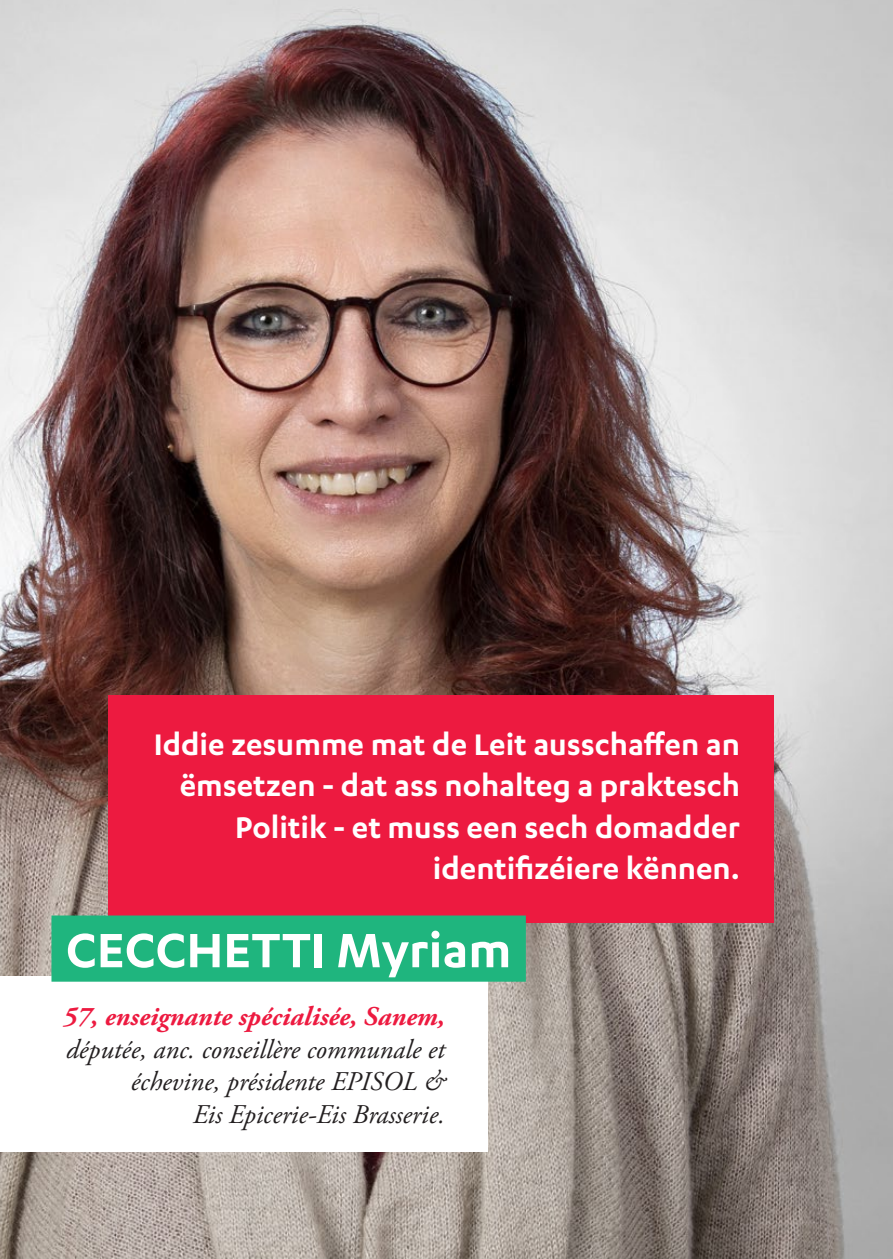
<style>
.page{position:relative;width:893px;height:1259px;background:#fff}
.page>*{position:absolute;margin:0;border:0;box-sizing:border-box;transform-origin:0 0}
.Paragraph_Style_2{font:600 56.1px "Karbon";color:#fff}
.t1{font:600 34.5px/41.4px "Karbon";color:#fff;text-align:right}
.t2{font:italic 27px/32.4px "Adobe Garamond Pro";color:#231f20;text-align:right}
.t3{font:italic 700 27px "Adobe Garamond Pro";color:#ed1a40}
</style>
<div class="page">
<img style="left:0;top:0;width:893px;height:1259px">
<div style="left:0;top:975px;width:487px;height:176px;background:#fff"></div>
<div style="left:108px;top:695px;width:666px;height:228px;background:#ed1a40"></div>
<div style="left:51px;top:915px;width:475px;height:66px;background:#1fb57e"></div>
<p class="t1" style="left:154px;top:722px;width:588px">Iddie zesumme mat de Leit ausschaffen an</p>
<p class="t1" style="left:180px;top:764px;width:562px">ëmsetzen - dat ass nohalteg a praktesch<br>Politik - et muss een sech domadder identifizéiere kënnen.</p>
<p class="Paragraph_Style_2" style="left:66px;top:918px;width:447px">CECCHETTI Myriam</p>
<p class="t3" style="left:63px;top:1001px;width:383px">57, enseignante spécialisée, Sanem,</p>
<p class="t2" style="left:66px;top:1033px;width:380px">députée, anc. conseillère communale et échevine, présidente EPISOL &amp;</p>
<p class="t2" style="left:193px;top:1098px;width:254px">Eis Epicerie-Eis Brasserie.</p>
</div>
